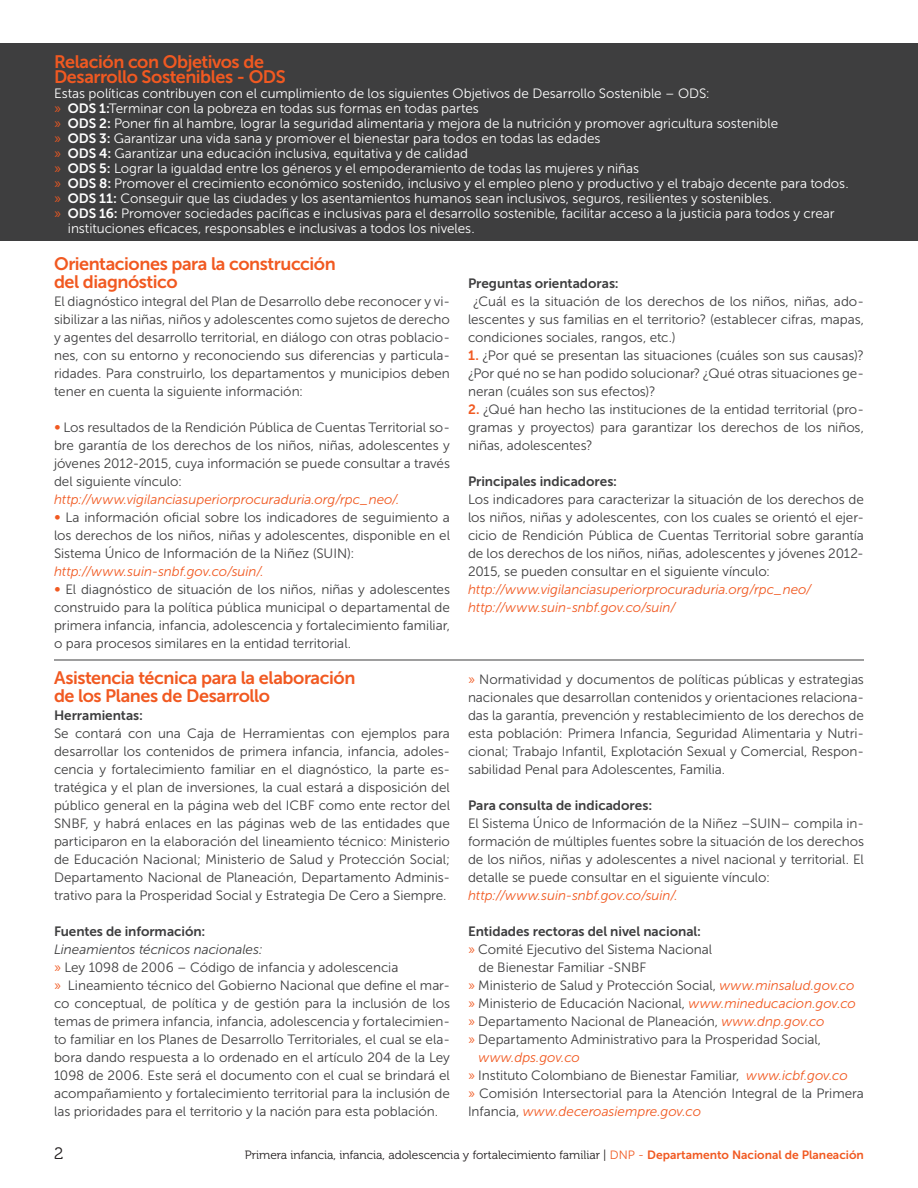
<style>
.page{position:relative;width:918px;height:1188px;background:#fff}
.page>*{position:absolute;margin:0;border:0;box-sizing:border-box;transform-origin:0 0}
.Titulo_de_Texto{font:18px "Museo Sans 700";letter-spacing:-.025em;color:#f15921}
.Texto{font:16.5px "Museo 300";color:#231f20}
.Texto-2{font:13.5px/18px "Museo Sans 300";letter-spacing:-.005em;color:#3e3e3f;text-align:justify}
.Texto-3{font:13.5px "Museo Sans 300";letter-spacing:-.005em;color:#fff}
.Texto-4{font:italic 13.5px "Museo Sans 300";letter-spacing:-.005em;color:#f15921}
.Texto-5{font:13.5px "Museo Sans 700";color:#3e3e3f}
.Texto-6{font:italic 13.5px "Museo Sans 300";letter-spacing:-.005em;color:#3e3e3f}
.t1{font:12px "Museo 300";color:#231f20}
.s1{color:#f15921}
.s2{font-family:"Museo Sans 700"}
.s3{font-family:"Museo Sans 700";color:#f15921}
.s4{font-style:italic;color:#f15921}
.s5{font-family:"Museo Sans 300"}
.s6{font-family:"Museo Sans 300";color:#f15921}
</style>
<div class="page">
<hr style="left:54px;top:660px;width:810px;height:1px;background:#3e3e3f">
<div style="left:0;top:43px;width:918px;height:197px;background:#3e3e3f"></div>
<p class="Titulo_de_Texto" style="left:54px;top:51px;width:211px">Relación con Objetivos de</p>
<p class="Titulo_de_Texto" style="left:54px;top:66px;width:233px">Desarrollo Sostenibles - ODS</p>
<p class="Texto-3" style="left:54px;top:86px;width:657px">Estas políticas contribuyen con el cumplimiento de los siguientes Objetivos de Desarrollo Sostenible – ODS:</p>
<p class="Texto-3" style="left:54px;top:101px;width:426px"><span class="s1">»</span> <span class="s2">ODS 1:</span>Terminar con la pobreza en todas sus formas en todas partes</p>
<p class="Texto-3" style="left:54px;top:116px;width:726px"><span class="s1">»</span> <span class="s2">ODS 2:</span> Poner fin al hambre, lograr la seguridad alimentaria y mejora de la nutrición y promover agricultura sostenible</p>
<p class="Texto-3" style="left:54px;top:131px;width:548px"><span class="s1">»</span> <span class="s2">ODS 3:</span> Garantizar una vida sana y promover el bienestar para todos en todas las edades</p>
<p class="Texto-3" style="left:54px;top:146px;width:416px"><span class="s1">»</span> <span class="s2">ODS 4:</span> Garantizar una educación inclusiva, equitativa y de calidad</p>
<p class="Texto-3" style="left:54px;top:161px;width:587px"><span class="s1">»</span> <span class="s2">ODS 5:</span> Lograr la igualdad entre los géneros y el empoderamiento de todas las mujeres y niñas</p>
<p class="Texto-3" style="left:54px;top:176px;width:796px"><span class="s1">»</span> <span class="s2">ODS 8:</span> Promover el crecimiento económico sostenido, inclusivo y el empleo pleno y productivo y el trabajo decente para todos.</p>
<p class="Texto-3" style="left:54px;top:191px;width:720px"><span class="s1">»</span> <span class="s2">ODS 11:</span> Conseguir que las ciudades y los asentamientos humanos sean inclusivos, seguros, resilientes y sostenibles.</p>
<p class="Texto-3" style="left:54px;top:206px;width:782px"><span class="s1">»</span> <span class="s2">ODS 16:</span> Promover sociedades pacíficas e inclusivas para el desarrollo sostenible, facilitar acceso a la justicia para todos y crear</p>
<p class="Texto-3" style="left:68px;top:221px;width:408px">instituciones eficaces, responsables e inclusivas a todos los niveles.</p>
<p class="Titulo_de_Texto" style="left:54px;top:254px;width:283px">Orientaciones para la construcción</p>
<p class="Titulo_de_Texto" style="left:54px;top:272px;width:125px">del diagnóstico</p>
<p class="Texto-2" style="left:54px;top:292px;width:398px">El diagnóstico integral del Plan de Desarrollo debe reconocer y vi&shy;sibilizar a las niñas, niños y adolescentes como sujetos de derecho y agentes del desarrollo territorial, en diálogo con otras poblacio&shy;nes, con su entorno y reconociendo sus diferencias y particula&shy;ridades. Para construirlo, los departamentos y municipios deben tener en cuenta la siguiente información:</p>
<p class="Texto-2" style="left:54px;top:418px;width:398px"><span class="s1">∞</span> Los resultados de la Rendición Pública de Cuentas Territorial so&shy;bre garantía de los derechos de los niños, niñas, adolescentes y jóvenes 2012-2015, cuya información se puede consultar a través del siguiente vínculo:</p>
<p class="Texto-4" style="left:54px;top:492px;width:347px">http://www.vigilanciasuperiorprocuraduria.org/rpc_neo/.</p>
<p class="Texto-2" style="left:54px;top:508px;width:398px"><span class="s1">∞</span> La información oficial sobre los indicadores de seguimiento a los derechos de los niños, niñas y adolescentes, disponible en el Sistema Único de Información de la Niñez (SUIN):</p>
<p class="Texto-4" style="left:54px;top:564px;width:211px">http://www.suin-snbf.gov.co/suin/.</p>
<p class="Texto-2" style="left:54px;top:580px;width:398px"><span class="s1">∞</span> El diagnóstico de situación de los niños, niñas y adolescentes construido para la política pública municipal o departamental de primera infancia, infancia, adolescencia y fortalecimiento familiar, o para procesos similares en la entidad territorial.</p>
<p class="Titulo_de_Texto" style="left:54px;top:668px;width:303px">Asistencia técnica para la elaboración</p>
<p class="Titulo_de_Texto" style="left:54px;top:686px;width:218px">de los Planes de Desarrollo</p>
<p class="Texto-5" style="left:54px;top:708px;width:91px">Herramientas:</p>
<p class="Texto-2" style="left:54px;top:724px;width:398px">Se contará con una Caja de Herramientas con ejemplos para desarrollar los contenidos de primera infancia, infancia, adoles&shy;cencia y fortalecimiento familiar en el diagnóstico, la parte es&shy;tratégica y el plan de inversiones, la cual estará a disposición del público general en la página web del ICBF como ente rector del SNBF, y habrá enlaces en las páginas web de las entidades que participaron en la elaboración del lineamiento técnico: Ministerio de Educación Nacional; Ministerio de Salud y Protección Social; Departamento Nacional de Planeación, Departamento Adminis&shy;trativo para la Prosperidad Social y Estrategia De Cero a Siempre.</p>
<p class="Texto-5" style="left:54px;top:924px;width:153px">Fuentes de información:</p>
<p class="Texto-6" style="left:54px;top:942px;width:210px">Lineamientos técnicos nacionales:</p>
<p class="Texto-2" style="left:54px;top:958px;width:346px"><span class="s1">»</span> Ley 1098 de 2006 – Código de infancia y adolescencia</p>
<p class="Texto-2" style="left:54px;top:976px;width:398px"><span class="s1">»</span> Lineamiento técnico del Gobierno Nacional que define el mar&shy;co conceptual, de política y de gestión para la inclusión de los temas de primera infancia, infancia, adolescencia y fortalecimien&shy;to familiar en los Planes de Desarrollo Territoriales, el cual se ela&shy;bora dando respuesta a lo ordenado en el artículo 204 de la Ley 1098 de 2006. Este será el documento con el cual se brindará el acompañamiento y fortalecimiento territorial para la inclusión de las prioridades para el territorio y la nación para esta población.</p>
<p class="Texto-5" style="left:468px;top:276px;width:152px">Preguntas orientadoras:</p>
<p class="Texto-2" style="left:468px;top:292px;width:398px;text-indent:5px">¿Cuál es la situación de los derechos de los niños, niñas, ado&shy;lescentes y sus familias en el territorio? (establecer cifras, mapas, condiciones sociales, rangos, etc.)</p>
<p class="Texto-2" style="left:468px;top:346px;width:398px"><span class="s3">1.</span> ¿Por qué se presentan las situaciones (cuáles son sus causas)? ¿Por qué no se han podido solucionar? ¿Qué otras situaciones ge&shy;neran (cuáles son sus efectos)?</p>
<p class="Texto-2" style="left:468px;top:400px;width:398px"><span class="s3">2.</span> ¿Qué han hecho las instituciones de la entidad territorial (pro&shy;gramas y proyectos) para garantizar los derechos de los niños, niñas, adolescentes?</p>
<p class="Texto-5" style="left:468px;top:474px;width:151px">Principales indicadores:</p>
<p class="Texto-2" style="left:468px;top:490px;width:398px">Los indicadores para caracterizar la situación de los derechos de los niños, niñas y adolescentes, con los cuales se orientó el ejer&shy;cicio de Rendición Pública de Cuentas Territorial sobre garantía de los derechos de los niños, niñas, adolescentes y jóvenes 2012- 2015, se pueden consultar en el siguiente vínculo:</p>
<p class="Texto-4" style="left:468px;top:582px;width:345px">http://www.vigilanciasuperiorprocuraduria.org/rpc_neo/</p>
<p class="Texto-4" style="left:468px;top:600px;width:209px">http://www.suin-snbf.gov.co/suin/</p>
<p class="Texto-2" style="left:468px;top:670px;width:398px"><span class="s1">»</span> Normatividad y documentos de políticas públicas y estrategias nacionales que desarrollan contenidos y orientaciones relaciona&shy;das la garantía, prevención y restablecimiento de los derechos de esta población: Primera Infancia, Seguridad Alimentaria y Nutri&shy;cional; Trabajo Infantil, Explotación Sexual y Comercial, Respon&shy;sabilidad Penal para Adolescentes, Familia.</p>
<p class="Texto-5" style="left:468px;top:798px;width:186px">Para consulta de indicadores:</p>
<p class="Texto-2" style="left:468px;top:814px;width:398px">El Sistema Único de Información de la Niñez –SUIN– compila in&shy;formación de múltiples fuentes sobre la situación de los derechos de los niños, niñas y adolescentes a nivel nacional y territorial. El detalle se puede consultar en el siguiente vínculo:</p>
<p class="Texto-4" style="left:468px;top:888px;width:211px">http://www.suin-snbf.gov.co/suin/.</p>
<p class="Texto-5" style="left:468px;top:924px;width:235px">Entidades rectoras del nivel nacional:</p>
<p class="Texto-2" style="left:468px;top:940px;width:246px"><span class="s1">»</span> Comité Ejecutivo del Sistema Nacional</p>
<p class="Texto-2" style="left:478px;top:958px;width:170px">de Bienestar Familiar -SNBF</p>
<p class="Texto-2" style="left:468px;top:976px;width:388px"><span class="s1">»</span> Ministerio de Salud y Protección Social, <span class="s4">www.minsalud.gov.co</span></p>
<p class="Texto-2" style="left:468px;top:994px;width:390px"><span class="s1">»</span> Ministerio de Educación Nacional, <span class="s4">www.mineducacion.gov.co</span></p>
<p class="Texto-2" style="left:468px;top:1012px;width:358px"><span class="s1">»</span> Departamento Nacional de Planeación, <span class="s4">www.dnp.gov.co</span></p>
<p class="Texto-2" style="left:468px;top:1030px;width:355px"><span class="s1">»</span> Departamento Administrativo para la Prosperidad Social,</p>
<p class="Texto-4" style="left:479px;top:1050px;width:103px">www.dps.gov.co</p>
<p class="Texto-2" style="left:468px;top:1066px;width:381px"><span class="s1">»</span> Instituto Colombiano de Bienestar Familiar, <span class="s4">www.icbf.gov.co</span></p>
<p class="Texto-2" style="left:468px;top:1084px;width:397px"><span class="s1">»</span> Comisión Intersectorial para la Atención Integral de la Primera<br>Infancia, <span class="s4">www.deceroasiempre.gov.co</span></p>
<p class="Texto" style="left:54px;top:1145px;width:11px">2</p>
<p class="t1" style="left:245px;top:1149px;width:621px">Primera infancia, infancia, adolescencia y fortalecimiento familiar <span class="s5">|</span> <span class="s6">DNP -</span> <span class="s3">Departamento Nacional de Planeación</span></p>
</div>
